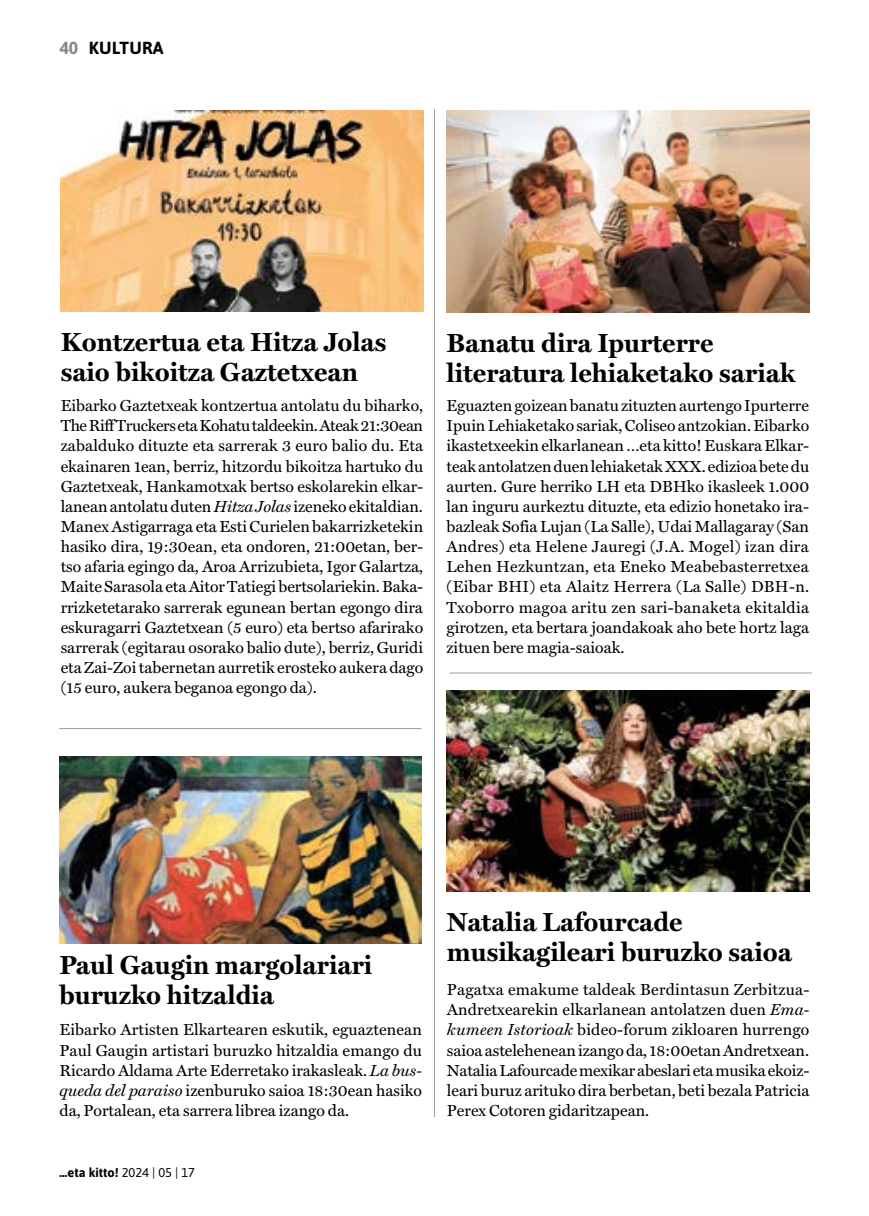
<style>
.page{position:relative;width:869px;height:1216px;background:#fff}
.page>*{position:absolute;margin:0;border:0;box-sizing:border-box;transform-origin:0 0}
.t1{font:700 26.25px/29.8px "Miller Text";color:#000}
.t2{font:700 17.5px "Asap";letter-spacing:.01em;color:#000}
.t3{font:16.1px/20.1px "Miller Text Roman";color:#000;text-align:justify}
.t4{font:700 12.78px "Asap";color:#000}
.s1{color:#878787}
.s2{font-family:"Miller Text";font-style:italic}
.s3{font-weight:400}
</style>
<div class="page">
<hr style="left:434px;top:110px;width:1px;height:1006px;background:#9d9d9c">
<hr style="left:60px;top:728px;width:361px;height:1px;background:#9d9d9c">
<img style="left:61px;top:110px;width:362px;height:202px">
<img style="left:446px;top:111px;width:362px;height:201px">
<img style="left:59px;top:756px;width:363px;height:187px">
<hr style="left:449px;top:672px;width:362px;height:1px;background:#9d9d9c">
<img style="left:446px;top:690px;width:363px;height:201px">
<p class="t2" style="left:60px;top:36px;width:105px"><span class="s1">40</span> KULTURA</p>
<h1 class="t1" style="left:61px;top:327px;width:327px">Kontzertua eta Hitza Jolas saio bikoitza Gaztetxean</h1>
<p class="t3" style="left:61px;top:395px;width:364px">Eibarko Gaztetxeak kontzertua antolatu du biharko, The Riff Truckers eta Kohatu taldeekin. Ateak 21:30ean zabalduko dituzte eta sarrerak 3 euro balio du. Eta ekainaren 1ean, berriz, hitzordu bikoitza hartuko du Gaztetxeak, Hankamotxak bertso eskolarekin elkar&shy;lanean antolatu duten <span class="s2">Hitza Jolas</span> izeneko ekitaldian.<br>Manex Astigarraga eta Esti Curielen bakarrizketekin hasiko dira, 19:30ean, eta ondoren, 21:00etan, ber&shy;tso afaria egingo da, Aroa Arrizubieta, Igor Galartza, Maite Sarasola eta Aitor Tatiegi bertsolariekin. Baka&shy;rrizketetarako sarrerak egunean bertan egongo dira eskuragarri Gaztetxean (5 euro) eta bertso afarirako sarrerak (egitarau osorako balio dute), berriz, Guridi eta Zai-Zoi tabernetan aurretik erosteko aukera dago (15 euro, aukera beganoa egongo da).</p>
<h1 class="t1" style="left:446px;top:328px;width:350px">Banatu dira Ipurterre literatura lehiaketako sariak</h1>
<p class="t3" style="left:446px;top:395px;width:364px">Eguazten goizean banatu zituzten aurtengo Ipurterre Ipuin Lehiaketako sariak, Coliseo antzokian. Eibarko ikastetxeekin elkarlanean …eta kitto! Euskara Elkar&shy;teak antolatzen duen lehiaketak XXX. edizioa bete du aurten. Gure herriko LH eta DBHko ikasleek 1.000 lan inguru aurkeztu dituzte, eta edizio honetako ira&shy;bazleak Sofia Lujan (La Salle), Udai Mallagaray (San Andres) eta Helene Jauregi (J.A. Mogel) izan dira Lehen Hezkuntzan, eta Eneko Meabebasterretxea (Eibar BHI) eta Alaitz Herrera (La Salle) DBH-n.<br>Txoborro magoa aritu zen sari-banaketa ekitaldia girotzen, eta bertara joandakoak aho bete hortz laga zituen bere magia-saioak.</p>
<h1 class="t1" style="left:59px;top:949px;width:314px">Paul Gaugin margolariari buruzko hitzaldia</h1>
<p class="t3" style="left:59px;top:1019px;width:364px">Eibarko Artisten Elkartearen eskutik, eguaztenean Paul Gaugin artistari buruzko hitzaldia emango du Ricardo Aldama Arte Ederretako irakasleak. <span class="s2">La bus&shy;queda del paraiso</span> izenburuko saioa 18:30ean hasiko da, Portalean, eta sarrera librea izango da.</p>
<p class="t4" style="left:60px;top:1162px;width:137px">…eta kitto! <span class="s3">2024 | 05 | 17</span></p>
<h1 class="t1" style="left:446px;top:907px;width:346px">Natalia Lafourcade musikagileari buruzko saioa</h1>
<p class="t3" style="left:446px;top:979px;width:364px">Pagatxa emakume taldeak Berdintasun Zerbitzua-Andretxearekin elkarlanean antolatzen duen <span class="s2">Ema&shy;kumeen Istorioak</span> bideo-forum zikloaren hurrengo saioa astelehenean izango da, 18:00etan Andretxean.<br>Natalia Lafourcade mexikar abeslari eta musika ekoiz&shy;leari buruz arituko dira berbetan, beti bezala Patricia Perex Cotoren gidaritzapean.</p>
</div>
